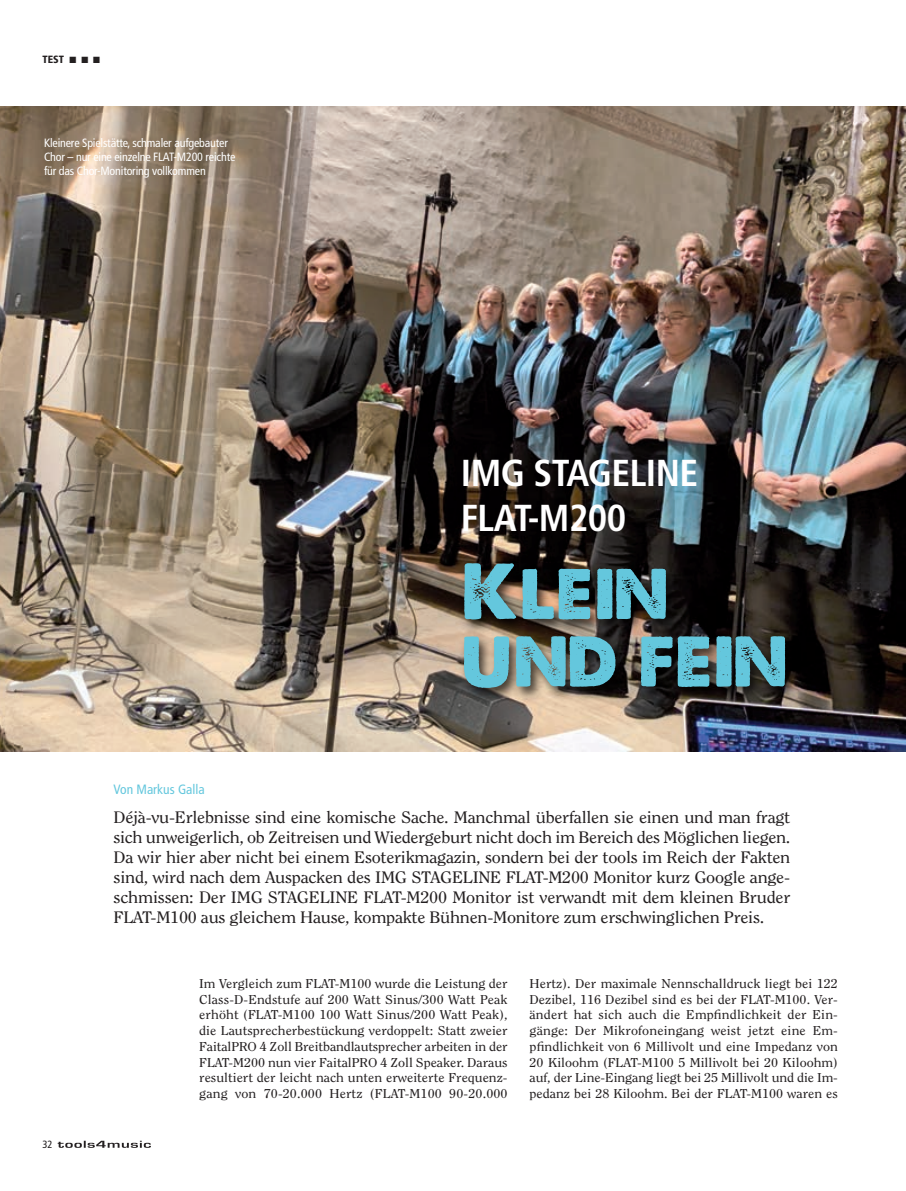
<style>
.page{position:relative;width:906px;height:1191px;background:#fff}
.page>*{position:absolute;margin:0;border:0;box-sizing:border-box;transform-origin:0 0}
.t1{font:75px/67.5px "A Loveof Thunder";color:#64c7dd}
.t2{font:700 condensed 37.5px/45px "Frutiger LT Std";letter-spacing:-.015em;color:#fff}
.t3{font:16.5px/19.8px "Clearface Std";letter-spacing:-.015em;color:#231f20;text-align:justify;scale:1.1 1}
.t4{font:condensed 13.5px "Frutiger LT Std";color:#64c7dd}
.t5{font:12.75px/15.8px "Clearface Std";color:#231f20;text-align:justify;scale:1.1 1}
.t6{font:condensed 12px/14.4px "Frutiger LT Std";letter-spacing:-.015em;color:#fff}
.t7{font:900 condensed 10.5px "Frutiger LT Std";color:#231f20}
.t8{font:condensed 10.5px "Frutiger LT Std";color:#231f20}
</style>
<div class="page">
<img style="left:0;top:106px;width:906px;height:645px">
<svg style="left:58px;top:1140px;width:93px;height:7px"></svg>
<img style="left:454px;top:550px;width:403px;height:202px">
<p class="t7" style="left:43px;top:55px;width:59px">TEST ■ ■ ■</p>
<p class="t6" style="left:44px;top:136px;width:193px">Kleinere Spielstätte, schmaler aufgebauter<br>Chor – nur eine einzelne FLAT-M200 reichte für das Chor-Monitoring vollkommen</p>
<p class="t4" style="left:114px;top:784px;width:93px">Von Markus Galla</p>
<h2 class="t2" style="left:461px;top:453px;width:239px">IMG STAGELINE<br>FLAT-M200</h2>
<h1 class="t1" style="left:461px;top:557px;width:329px">Klein und fein</h1>
<p class="t3" style="left:114px;top:808px;width:617px">Déjà-vu-Erlebnisse sind eine komische Sache. Manchmal überfallen sie einen und man fragt sich unweigerlich, ob Zeitreisen und Wiedergeburt nicht doch im Bereich des Möglichen liegen.<br>Da wir hier aber nicht bei einem Esoterikmagazin, sondern bei der tools im Reich der Fakten sind, wird nach dem Auspacken des IMG STAGELINE FLAT-M200 Monitor kurz Google ange&shy;schmissen: Der IMG STAGELINE FLAT-M200 Monitor ist verwandt mit dem kleinen Bruder FLAT-M100 aus gleichem Hause, kompakte Bühnen-Monitore zum erschwinglichen Preis.</p>
<p class="t8" style="left:43px;top:1140px;width:12px">32</p>
<p class="t5" style="left:199px;top:976px;width:282px">Im Vergleich zum FLAT-M100 wurde die Leistung der Class-D-Endstufe auf 200 Watt Sinus/300 Watt Peak erhöht (FLAT-M100 100 Watt Sinus/200 Watt Peak), die Lautsprecherbestückung verdoppelt: Statt zweier FaitalPRO 4 Zoll Breitbandlautsprecher arbeiten in der FLAT-M200 nun vier FaitalPRO 4 Zoll Speaker. Daraus resultiert der leicht nach unten erweiterte Frequenz&shy;gang von 70-20.000 Hertz (FLAT-M100 90-20.000</p>
<p class="t5" style="left:529px;top:976px;width:282px">Hertz). Der maximale Nennschalldruck liegt bei 122<br>Dezibel, 116 Dezibel sind es bei der FLAT-M100. Ver&shy;ändert hat sich auch die Empfindlichkeit der Ein&shy;gänge: Der Mikrofoneingang weist jetzt eine Em&shy;pfindlichkeit von 6 Millivolt und eine Impedanz von 20 Kiloohm (FLAT-M100 5 Millivolt bei 20 Kiloohm) auf, der Line-Eingang liegt bei 25 Millivolt und die Im&shy;pedanz bei 28 Kiloohm. Bei der FLAT-M100 waren es</p>
</div>
